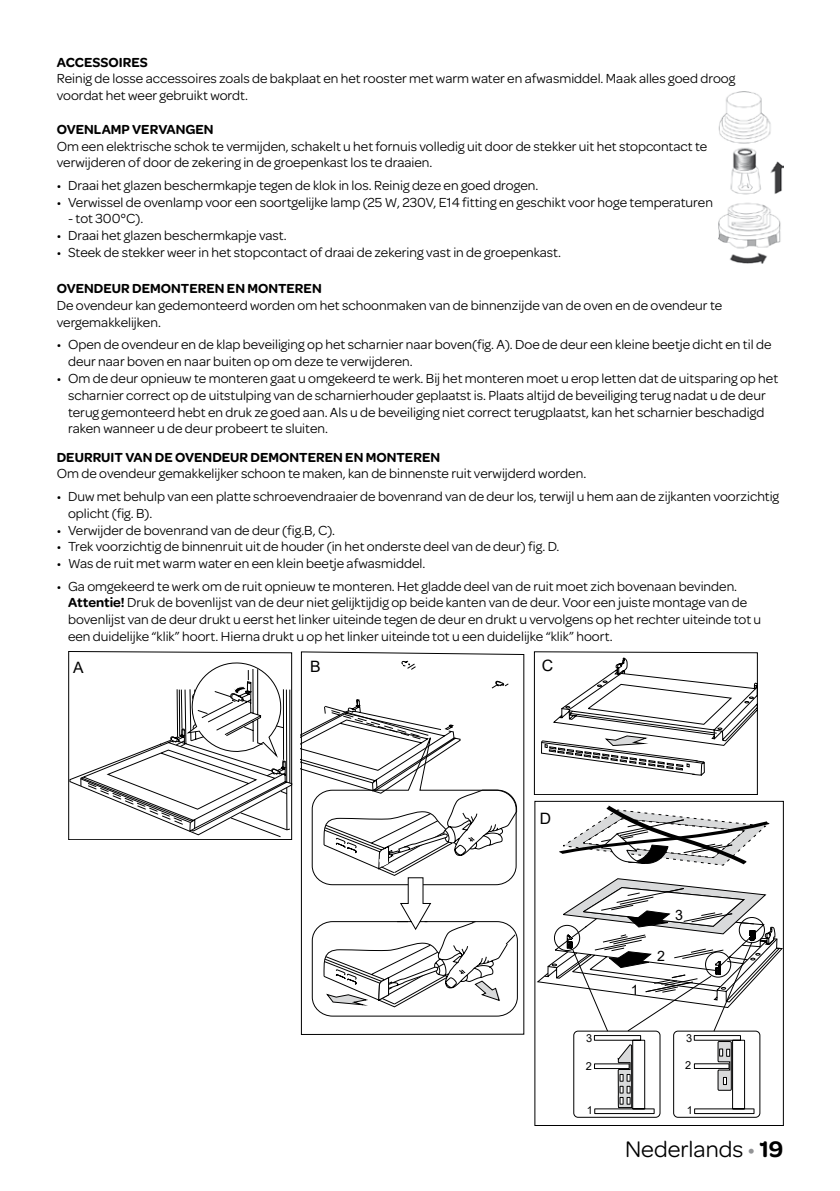
<style>
.page{position:relative;width:840px;height:1191px;background:#fff}
.page>*{position:absolute;margin:0;border:0;box-sizing:border-box;transform-origin:0 0}
.t1{font:24px "Omnes";color:#000}
.t2{font:15.6px "Arial";color:#000}
.t3{font:14.2px "Arial";color:#000}
.t4{font:14px/16.8px "Omnes";color:#000}
.t5{font:600 14px "Omnes";color:#000}
.t6{font:11px "Arial";color:#000}
.s1{font-weight:600}
.s2{color:#929395}
</style>
<div class="page">
<img style="left:718px;top:91px;width:64px;height:173px">
<svg style="left:68px;top:651px;width:224px;height:189px"></svg>
<svg style="left:300px;top:651px;width:224px;height:384px"></svg>
<svg style="left:324px;top:663px;width:185px;height:36px"></svg>
<svg style="left:401px;top:660px;width:103px;height:27px"></svg>
<svg style="left:300px;top:699px;width:218px;height:317px"></svg>
<svg style="left:533px;top:651px;width:225px;height:144px"></svg>
<svg style="left:534px;top:800px;width:249px;height:326px"></svg>
<svg style="left:556px;top:805px;width:215px;height:61px"></svg>
<svg style="left:536px;top:877px;width:247px;height:241px"></svg>
<p class="t5" style="left:57px;top:52px;width:92px">ACCESSOIRES</p>
<p class="t4" style="left:57px;top:69px;width:679px">Reinig de losse accessoires zoals de bakplaat en het rooster met warm water en afwasmiddel. Maak alles goed droog voordat het weer gebruikt wordt.</p>
<p class="t5" style="left:57px;top:119px;width:158px">OVENLAMP VERVANGEN</p>
<p class="t4" style="left:57px;top:137px;width:651px">Om een elektrische schok te vermijden, schakelt u het fornuis volledig uit door de stekker uit het stopcontact te verwijderen of door de zekering in de groepenkast los te draaien.</p>
<p class="t4" style="left:57px;top:176px;width:483px">• Draai het glazen beschermkapje tegen de klok in los. Reinig deze en goed drogen.</p>
<p class="t4" style="left:57px;top:193px;width:657px">• Verwissel de ovenlamp voor een soortgelijke lamp (25 W, 230V, E14 fitting en geschikt voor hoge temperaturen</p>
<p class="t4" style="left:68px;top:210px;width:77px">- tot 300°C).</p>
<p class="t4" style="left:57px;top:226px;width:231px">• Draai het glazen beschermkapje vast.</p>
<p class="t4" style="left:57px;top:243px;width:505px">• Steek de stekker weer in het stopcontact of draai de zekering vast in de groepenkast.</p>
<p class="t5" style="left:57px;top:279px;width:266px">OVENDEUR DEMONTEREN EN MONTEREN</p>
<p class="t4" style="left:57px;top:296px;width:666px">De ovendeur kan gedemonteerd worden om het schoonmaken van de binnenzijde van de oven en de ovendeur te vergemakkelijken.</p>
<p class="t4" style="left:68px;top:335px;width:704px;text-indent:-11px">• Open de ovendeur en de klap beveiliging op het scharnier naar boven(fig. A). Doe de deur een kleine beetje dicht en til de deur naar boven en naar buiten op om deze te verwijderen.</p>
<p class="t4" style="left:68px;top:369px;width:711px;text-indent:-11px">• Om de deur opnieuw te monteren gaat u omgekeerd te werk. Bij het monteren moet u erop letten dat de uitsparing op het scharnier correct op de uitstulping van de scharnierhouder geplaatst is. Plaats altijd de beveiliging terug nadat u de deur terug gemonteerd hebt en druk ze goed aan. Als u de beveiliging niet correct terugplaatst, kan het scharnier beschadigd raken wanneer u de deur probeert te sluiten.</p>
<p class="t5" style="left:57px;top:447px;width:384px">DEURRUIT VAN DE OVENDEUR DEMONTEREN EN MONTEREN</p>
<p class="t4" style="left:57px;top:464px;width:530px">Om de ovendeur gemakkelijker schoon te maken, kan de binnenste ruit verwijderd worden.</p>
<p class="t4" style="left:68px;top:487px;width:712px;text-indent:-11px">• Duw met behulp van een platte schroevendraaier de bovenrand van de deur los, terwijl u hem aan de zijkanten voorzichtig oplicht (fig. B).</p>
<p class="t4" style="left:57px;top:520px;width:280px">• Verwijder de bovenrand van de deur (fig.B, C).</p>
<p class="t4" style="left:57px;top:537px;width:504px">• Trek voorzichtig de binnenruit uit de houder (in het onderste deel van de deur) fig. D.</p>
<p class="t4" style="left:57px;top:554px;width:370px">• Was de ruit met warm water en een klein beetje afwasmiddel.</p>
<p class="t4" style="left:68px;top:577px;width:694px;text-indent:-11px">• Ga omgekeerd te werk om de ruit opnieuw te monteren. Het gladde deel van de ruit moet zich bovenaan bevinden.<br><span class="s1">Attentie!</span> Druk de bovenlijst van de deur niet gelijktijdig op beide kanten van de deur. Voor een juiste montage van de bovenlijst van de deur drukt u eerst het linker uiteinde tegen de deur en drukt u vervolgens op het rechter uiteinde tot u een duidelijke “klik” hoort. Hierna drukt u op het linker uiteinde tot u een duidelijke “klik” hoort.</p>
<p class="t2" style="left:73px;top:656px;width:12px">A</p>
<p class="t2" style="left:310px;top:656px;width:12px">B</p>
<p class="t2" style="left:541px;top:654px;width:13px">C</p>
<p class="t2" style="left:539px;top:807px;width:13px">D</p>
<p class="t3" style="left:674px;top:905px;width:9px">3</p>
<p class="t3" style="left:657px;top:946px;width:9px">2</p>
<p class="t3" style="left:630px;top:979px;width:9px">1</p>
<p class="t6" style="left:586px;top:1030px;width:8px">3</p>
<p class="t6" style="left:685px;top:1030px;width:8px">3</p>
<p class="t6" style="left:585px;top:1058px;width:8px">2</p>
<p class="t6" style="left:684px;top:1057px;width:8px">2</p>
<p class="t6" style="left:586px;top:1102px;width:8px">1</p>
<p class="t6" style="left:686px;top:1102px;width:8px">1</p>
<h1 class="t1" style="left:624px;top:1132px;width:160px">Nederlands <span class="s2">•</span> <span class="s1">19</span></h1>
</div>
